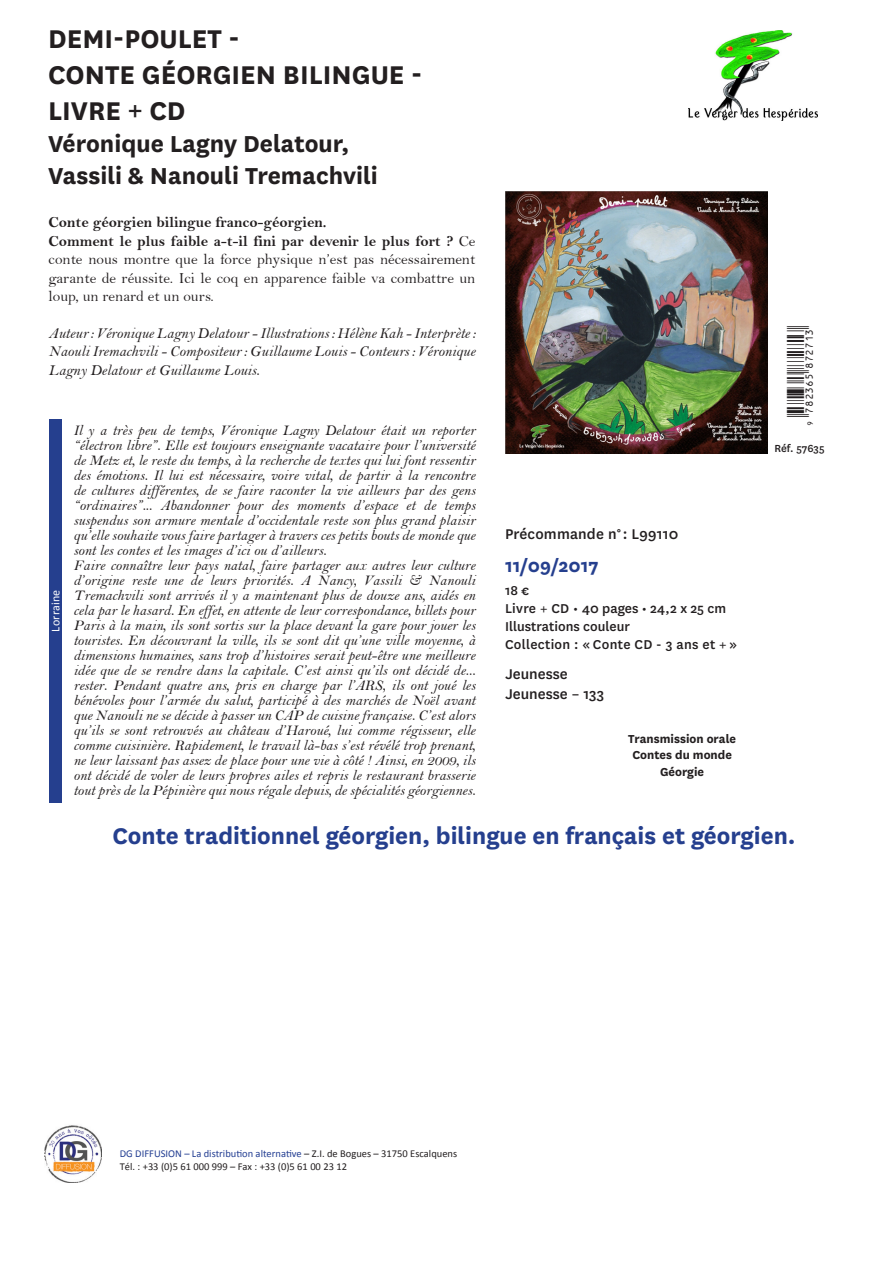
<style>
.page{position:relative;width:893px;height:1263px;background:#fff}
.page>*{position:absolute;margin:0;border:0;box-sizing:border-box;transform-origin:0 0}
.t1{font:700 30px/36px "National";color:#231f20}
.t2{font:700 27px "National";color:#231f20}
.Accroche{font:700 26.55px "National";color:#253f8e}
.t3{font:700 21px "National";color:#253f8e}
.t4{font:19.5px "ID Automation UPCEANXS";color:#231f20}
.Titre_collection{font:500 16.5px "National";color:#231f20}
.t5{font:15.3px/18.5px "Bell";color:#231f20;text-align:justify}
.t6{font:15.3px/18.5px "Bell MT Italic";color:#231f20;text-align:justify}
.t7{font:15.3px "Bell MT Bold";color:#231f20}
.texte_BIO{font:15px/15px "Bell MT Italic";color:#231f20;text-align:justify}
.t8{font:500 15px "National";color:#231f20}
.t9{font:500 15px "National";letter-spacing:.02em;color:#231f20}
.t10{font:700 13.5px "National";color:#231f20}
.t11{font:500 12px "National";color:#231f20}
.t12{font:12px "Calibri";letter-spacing:.02em;color:#fff}
.t13{font:10.5px "Calibri";color:#233e92}
.t14{font:10.5px "Calibri";color:#231f20}
.s1{font-family:"Bell MT Bold"}
.s2{color:#231f20}
</style>
<div class="page">
<img style="left:45px;top:1125px;width:56px;height:57px">
<img style="left:689px;top:31px;width:128px;height:90px">
<img style="left:505px;top:192px;width:263px;height:261px">
<div style="left:49px;top:419px;width:12px;height:383px;background:#253f8e"></div>
<p class="t1" style="left:48px;top:19px;width:193px">DEMI-POULET -</p>
<p class="t1" style="left:48px;top:55px;width:376px">CONTE GÉORGIEN BILINGUE -<br>LIVRE + CD</p>
<p class="t2" style="left:48px;top:125px;width:303px">Véronique Lagny Delatour,</p>
<p class="t2" style="left:48px;top:157px;width:331px">Vassili &amp; Nanouli Tremachvili</p>
<p class="t7" style="left:49px;top:213px;width:279px">Conte géorgien bilingue franco-géorgien.</p>
<p class="t5" style="left:49px;top:232px;width:428px"><span class="s1">Comment le plus faible a-t-il fini par devenir le plus fort ?</span> Ce conte nous montre que la force physique n’est pas nécessairement garante de réussite. Ici le coq en apparence faible va combattre un loup, un renard et un ours.</p>
<p class="t6" style="left:49px;top:324px;width:428px">Auteur : Véronique Lagny Delatour - Illustrations : Hélène Kah - Interprète :<br>Naouli Iremachvili - Compositeur : Guillaume Louis - Conteurs : Véronique Lagny Delatour et Guillaume Louis.</p>
<p class="t12" style="left:47px;top:631px;width:43px;rotate:-90deg">Lorraine</p>
<p class="texte_BIO" style="left:73px;top:423px;width:403px">Il y a très peu de temps, Véronique Lagny Delatour était un reporter “électron libre”. Elle est toujours enseignante vacataire pour l’université de Metz et, le reste du temps, à la recherche de textes qui lui font ressentir des émotions. Il lui est nécessaire, voire vital, de partir à la rencontre de cultures différentes, de se faire raconter la vie ailleurs par des gens “ordinaires”... Abandonner pour des moments d’espace et de temps suspendus son armure mentale d’occidentale reste son plus grand plaisir qu’elle souhaite vous faire partager à travers ces petits bouts de monde que sont les contes et les images d’ici ou d’ailleurs.</p>
<p class="texte_BIO" style="left:73px;top:558px;width:403px">Faire connaître leur pays natal, faire partager aux autres leur culture d’origine reste une de leurs priorités. A Nancy, Vassili &amp; Nanouli Tremachvili sont arrivés il y a maintenant plus de douze ans, aidés en cela par le hasard. En effet, en attente de leur correspondance, billets pour Paris à la main, ils sont sortis sur la place devant la gare pour jouer les touristes. En découvrant la ville, ils se sont dit qu’une ville moyenne, à dimensions humaines, sans trop d’histoires serait peut-être une meilleure idée que de se rendre dans la capitale. C’est ainsi qu’ils ont décidé de... rester. Pendant quatre ans, pris en charge par l’ARS, ils ont joué les bénévoles pour l’armée du salut, participé à des marchés de Noël avant que Nanouli ne se décide à passer un CAP de cuisine française. C’est alors qu’ils se sont retrouvés au château d’Haroué, lui comme régisseur, elle comme cuisinière. Rapidement, le travail là-bas s’est révélé trop prenant, ne leur laissant pas assez de place pour une vie à côté ! Ainsi, en 2009, ils ont décidé de voler de leurs propres ailes et repris le restaurant brasserie tout près de la Pépinière qui nous régale depuis, de spécialités géorgiennes.</p>
<p class="Titre_collection" style="left:505px;top:523px;width:175px">Précommande n° : L99110</p>
<p class="t3" style="left:505px;top:551px;width:95px">11/09/2017</p>
<p class="t8" style="left:505px;top:580px;width:26px">18 €</p>
<p class="t8" style="left:505px;top:598px;width:223px">Livre + CD • 40 pages • 24,2 x 25 cm</p>
<p class="t8" style="left:505px;top:616px;width:126px">Illustrations couleur</p>
<p class="t9" style="left:505px;top:634px;width:234px">Collection : « Conte CD - 3 ans et + »</p>
<p class="Titre_collection" style="left:505px;top:663px;width:64px">Jeunesse</p>
<p class="Titre_collection" style="left:505px;top:682px;width:100px">Jeunesse – 133</p>
<p class="t10" style="left:628px;top:729px;width:109px">Transmission orale</p>
<p class="t10" style="left:632px;top:746px;width:101px">Contes du monde</p>
<p class="t10" style="left:660px;top:762px;width:45px">Géorgie</p>
<p class="t4" style="left:783px;top:430px;width:105px;rotate:-90deg">y(7IC3G5*SRMRLN(</p>
<p class="t11" style="left:774px;top:441px;width:52px">Réf. 57635</p>
<p class="Accroche" style="left:112px;top:817px;width:685px">Conte traditionnel géorgien, bilingue en français et géorgien.</p>
<p class="t13" style="left:120px;top:1146px;width:339px">DG DIFFUSION – La distribution alternative <span class="s2">– Z.I. de Bogues – 31750 Escalquens</span></p>
<p class="t14" style="left:120px;top:1159px;width:229px">Tél. : +33 (0)5 61 000 999 – Fax : +33 (0)5 61 00 23 12</p>
</div>
